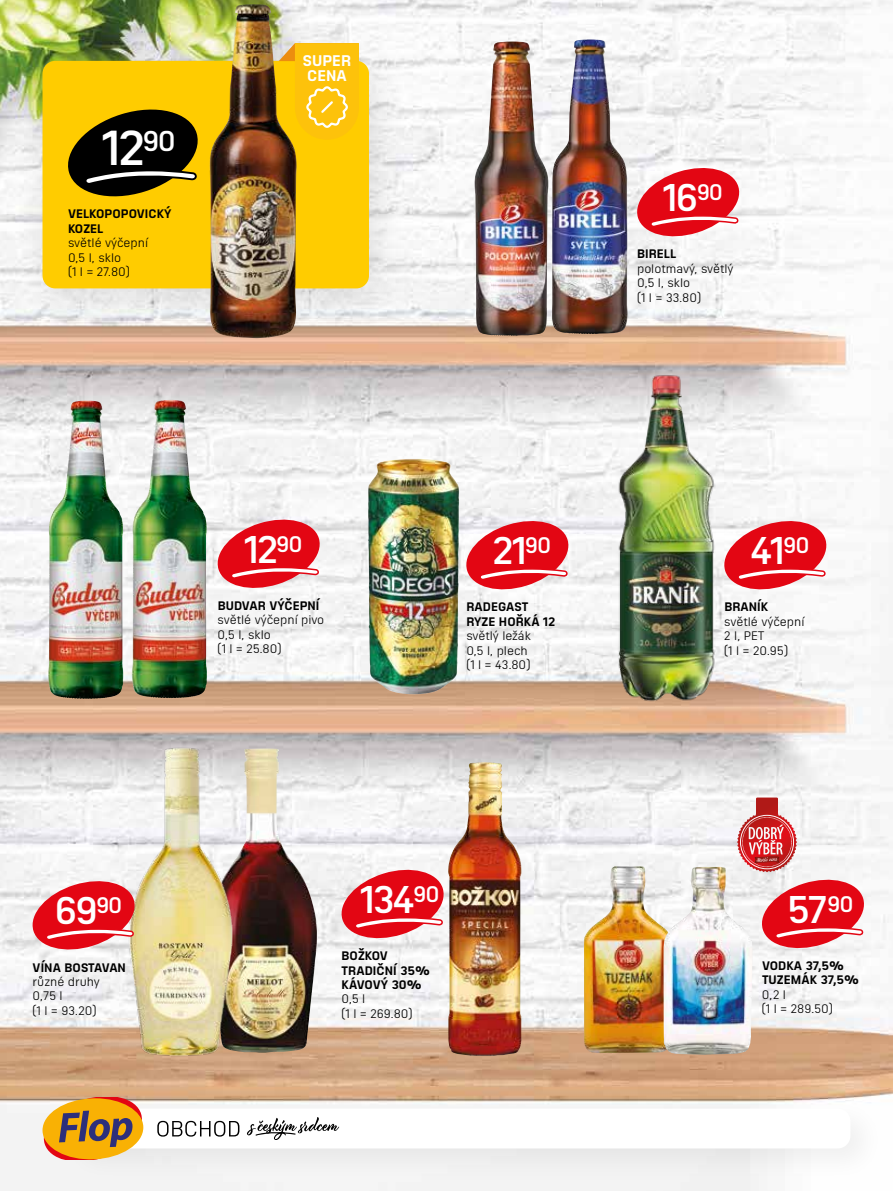
<style>
.page{position:relative;width:893px;height:1191px;background:#fff}
.page>*{position:absolute;margin:0;border:0;box-sizing:border-box;transform-origin:0 0}
.t1{font:600 47.7px "Sizmo Pro";color:#fff}
.t2{font:600 37.5px "Sizmo Pro";letter-spacing:-.05em;color:#fff}
.t3{font:700 15px/15px "Sizmo Pro";letter-spacing:.005em;color:#fff}
.t4{font:12px/14.4px "Sizmo Pro";color:#000}
.t5{font:700 12px/14.4px "Sizmo Pro";letter-spacing:.005em;color:#000}
</style>
<div class="page">
<img style="left:0;top:0;width:893px;height:1191px">
<div style="left:12px;top:34px;width:400px;height:302px;background:#000;opacity:.12"></div>
<div style="left:43px;top:61px;width:326px;height:227px;background:#fc0;border-radius:13px"></div>
<div style="left:61px;top:1097px;width:824px;height:86px;background:#000;opacity:.06"></div>
<div style="left:72px;top:1108px;width:778px;height:40px;background:#fff;border-radius:13px"></div>
<svg style="left:43px;top:1097px;width:100px;height:63px;background:#d0983f"></svg>
<svg style="left:157px;top:1120px;width:82px;height:16px"></svg>
<svg style="left:247px;top:1117px;width:92px;height:22px"></svg>
<svg style="left:68px;top:109px;width:130px;height:88px"></svg>
<svg style="left:337px;top:865px;width:111px;height:78px"></svg>
<svg style="left:213px;top:515px;width:111px;height:78px"></svg>
<svg style="left:462px;top:516px;width:111px;height:78px"></svg>
<svg style="left:720px;top:516px;width:110px;height:78px"></svg>
<svg style="left:633px;top:163px;width:110px;height:78px"></svg>
<svg style="left:300px;top:43px;width:59px;height:96px"></svg>
<img style="left:207px;top:4px;width:93px;height:335px">
<img style="left:367px;top:459px;width:92px;height:236px">
<img style="left:474px;top:41px;width:75px;height:295px">
<img style="left:551px;top:39px;width:77px;height:296px">
<img style="left:132px;top:400px;width:75px;height:298px">
<img style="left:48px;top:400px;width:75px;height:299px">
<img style="left:610px;top:373px;width:109px;height:333px">
<img style="left:243px;top:748px;width:75px;height:305px">
<img style="left:119px;top:744px;width:124px;height:317px">
<img style="left:448px;top:762px;width:74px;height:293px">
<img style="left:584px;top:866px;width:79px;height:187px">
<img style="left:663px;top:866px;width:90px;height:189px">
<svg style="left:737px;top:797px;width:131px;height:156px"></svg>
<svg style="left:28px;top:876px;width:111px;height:78px"></svg>
<h1 class="t1" style="left:102px;top:107px;width:76px">12<sup>90</sup></h1>
<p class="t5" style="left:68px;top:205px;width:105px">VELKOPOPOVICKÝ<br>KOZEL</p>
<p class="t4" style="left:68px;top:234px;width:82px">světlé výčepní<br>0,5 l, sklo<br>(1 l = 27.80)</p>
<p class="t3" style="left:303px;top:51px;width:50px">SUPER<br>CENA</p>
<h2 class="t2" style="left:663px;top:166px;width:62px">16<sup>90</sup></h2>
<p class="t5" style="left:637px;top:245px;width:41px">BIRELL</p>
<p class="t4" style="left:637px;top:260px;width:98px">polotmavý, světlý<br>0,5 l, sklo<br>(1 l = 33.80)</p>
<h2 class="t2" style="left:54px;top:879px;width:70px">69<sup>90</sup></h2>
<p class="t5" style="left:33px;top:958px;width:95px">VÍNA BOSTAVAN</p>
<p class="t4" style="left:33px;top:973px;width:69px">různé druhy<br>0,75 l<br>(1 l = 93.20)</p>
<h2 class="t2" style="left:244px;top:518px;width:60px">12<sup>90</sup></h2>
<p class="t5" style="left:218px;top:597px;width:103px">BUDVAR VÝČEPNÍ</p>
<p class="t4" style="left:218px;top:612px;width:108px">světlé výčepní pivo<br>0,5 l, sklo<br>(1 l = 25.80)</p>
<h2 class="t2" style="left:493px;top:519px;width:60px">21<sup>90</sup></h2>
<p class="t5" style="left:466px;top:598px;width:90px">RADEGAST<br>RYZE HOŘKÁ 12</p>
<p class="t4" style="left:466px;top:627px;width:66px">světlý ležák<br>0,5 l, plech (1 l = 43.80)</p>
<h2 class="t2" style="left:360px;top:868px;width:81px">134<sup>90</sup></h2>
<p class="t5" style="left:342px;top:947px;width:90px">BOŽKOV<br>TRADIČNÍ 35%<br>KÁVOVÝ 30%</p>
<p class="t4" style="left:342px;top:990px;width:72px">0,5 l<br>(1 l = 269.80)</p>
<h2 class="t2" style="left:751px;top:519px;width:60px">41<sup>90</sup></h2>
<p class="t5" style="left:724px;top:598px;width:45px">BRANÍK</p>
<p class="t4" style="left:724px;top:613px;width:82px">světlé výčepní<br>2 l, PET<br>(1 l = 20.95)</p>
<h2 class="t2" style="left:787px;top:878px;width:68px">57 <sup>90</sup></h2>
<p class="t5" style="left:762px;top:957px;width:98px">VODKA 37,5%<br>TUZEMÁK 37,5%</p>
<p class="t4" style="left:762px;top:986px;width:72px">0,2 l<br>(1 l = 289.50)</p>
</div>
